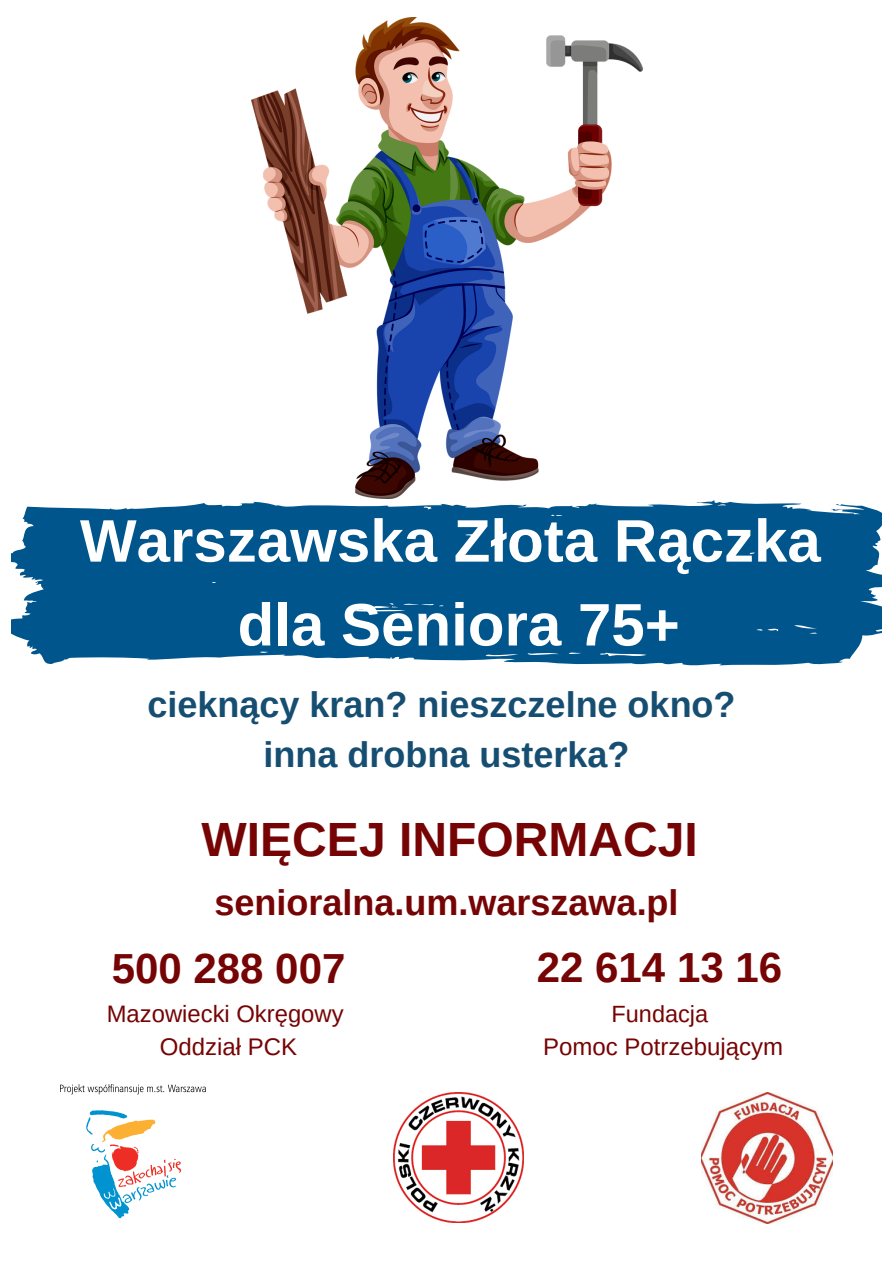
<style>
.page{position:relative;width:893px;height:1263px;background:#fff}
.page>*{position:absolute;margin:0;border:0;box-sizing:border-box;transform-origin:0 0}
.t1{font:700 60px/83.8px "Arimo";color:#fff;text-align:center}
.t2{font:700 48px "Arimo";color:#760404}
.t3{font:700 42px "Arimo";color:#760404}
.t4{font:700 36px/50.1px "Arimo";color:#164e72;text-align:center}
.t5{font:700 36px "Arimo";color:#760404}
.t6{font:24px "Arimo";color:#760404}
.t7{font:23.77px "Arimo";color:#760404}
.t8{font:23.48px "Arimo";color:#760404}
</style>
<div class="page">
<img style="left:251px;top:17px;width:391px;height:482px">
<svg style="left:12px;top:500px;width:870px;height:166px;background:#186696"></svg>
<img style="left:394px;top:1092px;width:130px;height:130px">
<img style="left:701px;top:1092px;width:132px;height:132px">
<img style="left:60px;top:1084px;width:146px;height:135px">
<h1 class="t1" style="left:80px;top:499px;width:742px">Warszawska Złota Rączka dla Seniora 75+</h1>
<p class="t4" style="left:147px;top:680px;width:589px">cieknący kran? nieszczelne okno? inna drobna usterka?</p>
<h2 class="t2" style="left:202px;top:813px;width:498px">WIĘCEJ INFORMACJI</h2>
<p class="t5" style="left:214px;top:882px;width:465px">senioralna.um.warszawa.pl</p>
<p class="t3" style="left:112px;top:944px;width:235px">500 288 007</p>
<p class="t7" style="left:107px;top:1000px;width:238px">Mazowiecki Okręgowy</p>
<p class="t6" style="left:160px;top:1033px;width:139px">Oddział PCK</p>
<p class="t3" style="left:537px;top:944px;width:247px">22 614 13 16</p>
<p class="t8" style="left:611px;top:1000px;width:98px">Fundacja</p>
<p class="t6" style="left:543px;top:1033px;width:242px">Pomoc Potrzebującym</p>
</div>
